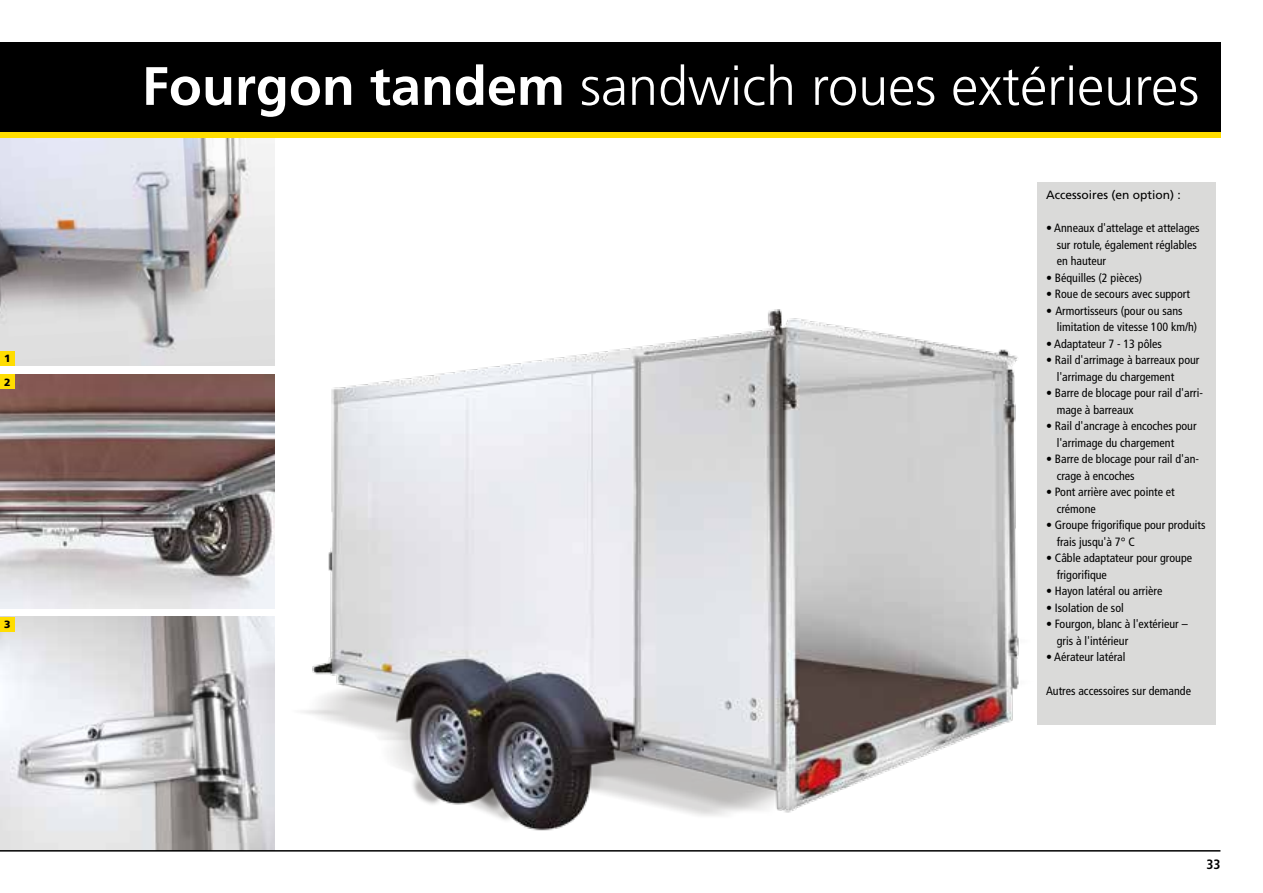
<style>
.page{position:relative;width:1263px;height:893px;background:#fff}
.page>*{position:absolute;margin:0;border:0;box-sizing:border-box;transform-origin:0 0}
.t1{font:300 54px "Frutiger LT";color:#fff}
.t2{font:700 condensed 13.5px "Frutiger LT";color:#000}
.t3{font:condensed 12px/16.5px "Frutiger LT";color:#000}
.t4{font:12px "Frutiger LT";color:#000}
.t5{font:900 10.5px "Frutiger LT";color:#000}
.s1{font-weight:700}
.s2{font-stretch:normal}
</style>
<div class="page">
<img style="left:0;top:138px;width:275px;height:228px">
<img style="left:0;top:617px;width:274px;height:233px">
<img style="left:0;top:374px;width:274px;height:234px">
<div style="left:0;top:351px;width:15px;height:15px;background:#fd0"></div>
<div style="left:0;top:374px;width:15px;height:15px;background:#fd0"></div>
<div style="left:0;top:617px;width:15px;height:14px;background:#fd0"></div>
<div style="left:0;top:43px;width:1220px;height:89px;background:#000"></div>
<div style="left:0;top:132px;width:1220px;height:6px;background:#fd0"></div>
<hr style="left:0;top:850px;width:1220px;height:2px;background:#000">
<img style="left:274px;top:292px;width:792px;height:560px">
<div style="left:1037px;top:182px;width:179px;height:543px;background:#dadad9"></div>
<p class="t5" style="left:4px;top:352px;width:8px">1</p>
<p class="t5" style="left:4px;top:376px;width:8px">2</p>
<p class="t5" style="left:4px;top:618px;width:8px">3</p>
<h1 class="t1" style="left:142px;top:56px;width:1059px"><span class="s1">Fourgon tandem</span> sandwich roues extérieures</h1>
<p class="t4" style="left:1046px;top:188px;width:136px">Accessoires (en option) :</p>
<p class="t3" style="left:1057px;top:220px;width:144px;text-indent:-11px">• Anneaux d'attelage et attelages sur rotule, également réglables en hauteur</p>
<p class="t3" style="left:1046px;top:270px;width:98px">• Béquilles (2 pièces)</p>
<p class="t3" style="left:1046px;top:286px;width:145px">• Roue de secours avec support</p>
<p class="t3" style="left:1057px;top:303px;width:142px;text-indent:-11px"><span class="s2">•</span> Armortisseurs (pour ou sans limitation de vitesse 100 km/h)</p>
<p class="t3" style="left:1046px;top:336px;width:117px">• Adaptateur 7 - 13 pôles</p>
<p class="t3" style="left:1057px;top:352px;width:144px;text-indent:-11px">• Rail d'arrimage à barreaux pour l'arrimage du chargement</p>
<p class="t3" style="left:1057px;top:385px;width:148px;text-indent:-11px">• Barre de blocage pour rail d'arri&shy;mage à barreaux</p>
<p class="t3" style="left:1057px;top:418px;width:141px;text-indent:-11px">• Rail d'ancrage à encoches pour l'arrimage du chargement</p>
<p class="t3" style="left:1057px;top:451px;width:144px;text-indent:-11px">• Barre de blocage pour rail d'an&shy;crage à encoches</p>
<p class="t3" style="left:1057px;top:484px;width:120px;text-indent:-11px">• Pont arrière avec pointe et crémone</p>
<p class="t3" style="left:1057px;top:517px;width:150px;text-indent:-11px">• Groupe frigorifique pour produits frais jusqu'à 7° C</p>
<p class="t3" style="left:1057px;top:550px;width:137px;text-indent:-11px">• Câble adaptateur pour groupe frigorifique</p>
<p class="t3" style="left:1046px;top:583px;width:118px">• Hayon latéral ou arrière</p>
<p class="t3" style="left:1046px;top:600px;width:79px">• Isolation de sol</p>
<p class="t3" style="left:1057px;top:616px;width:132px;text-indent:-11px">• Fourgon, blanc à l'extérieur – gris à l'intérieur</p>
<p class="t3" style="left:1046px;top:649px;width:81px">• Aérateur latéral</p>
<p class="t3" style="left:1046px;top:682px;width:147px">Autres accessoires sur demande</p>
<p class="t2" style="left:1206px;top:856px;width:16px">33</p>
</div>
